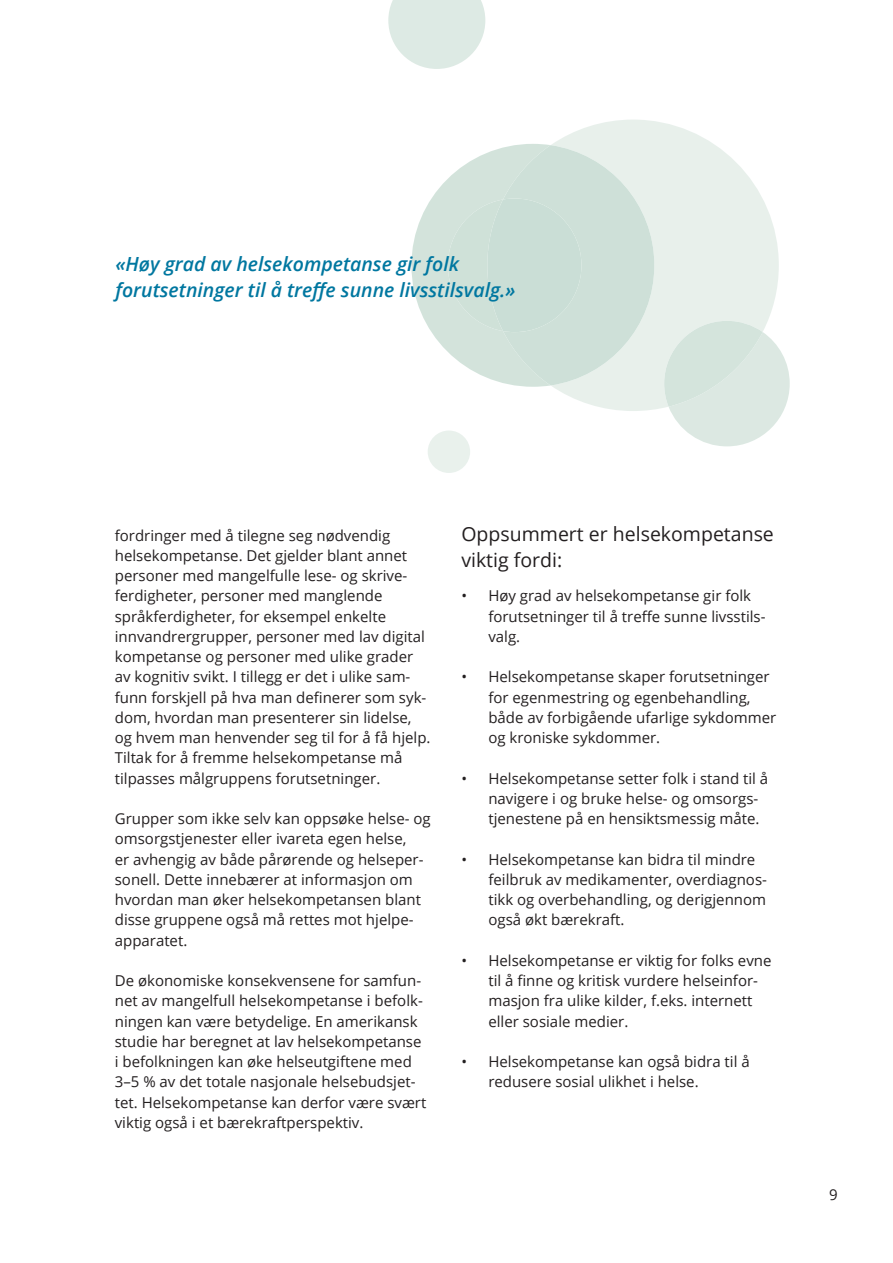
<style>
.page{position:relative;width:893px;height:1263px;background:#fff}
.page>*{position:absolute;margin:0;border:0;box-sizing:border-box;transform-origin:0 0}
.t1{font:italic 600 19.5px/25.5px "Open Sans";color:#0077a0}
.faktabokstittel{font:19.5px/25.5px "Open Sans";color:#231f20}
.brødtekst{font:15px/20.2px "Open Sans";color:#231f20}
</style>
<div class="page">
<svg style="left:388px;top:0;width:97px;height:69px"></svg>
<div style="left:428px;top:430px;width:42px;height:43px;background:#e9f1ec;border-radius:50%"></div>
<svg style="left:553px;top:120px;width:226px;height:291px;fill:#e8f0eb"></svg>
<svg style="left:664px;top:321px;width:126px;height:125px;background:#dfeae4"></svg>
<svg style="left:411px;top:144px;width:243px;height:243px;background:#d6e5de"></svg>
<h1 class="t1" style="left:115px;top:251px;width:402px">«Høy grad av helsekompetanse gir folk forutsetninger til å treffe sunne livsstilsvalg.»</h1>
<h1 class="t1" style="left:429px;top:276px;width:2px">---</h1>
<p class="brødtekst" style="left:115px;top:525px;width:317px">fordringer med å tilegne seg nødvendig helsekompetanse. Det gjelder blant annet personer med mangelfulle lese- og skrive&shy;ferdigheter, personer med manglende språkferdigheter, for eksempel enkelte innvandrergrupper, personer med lav digital kompetanse og personer med ulike grader av kognitiv svikt. I tillegg er det i ulike sam&shy;funn forskjell på hva man definerer som syk&shy;dom, hvordan man presenterer sin lidelse, og hvem man henvender seg til for å få hjelp.<br>Tiltak for å fremme helsekompetanse må tilpasses målgruppens forutsetninger.</p>
<p class="brødtekst" style="left:115px;top:808px;width:317px">Grupper som ikke selv kan oppsøke helse- og omsorgstjenester eller ivareta egen helse,<br>er avhengig av både pårørende og helseper&shy;sonell. Dette innebærer at informasjon om hvordan man øker helsekompetansen blant disse gruppene også må rettes mot hjelpe&shy;apparatet.</p>
<p class="brødtekst" style="left:115px;top:970px;width:313px">De økonomiske konsekvensene for samfun&shy;net av mangelfull helsekompetanse i befolk&shy;ningen kan være betydelige. En amerikansk studie har beregnet at lav helsekompetanse i befolkningen kan øke helseutgiftene med 3–5 % av det totale nasjonale helsebudsjet&shy;tet. Helsekompetanse kan derfor være svært viktig også i et bærekraftperspektiv.</p>
<h6 class="faktabokstittel" style="left:461px;top:521px;width:314px">Oppsummert er helsekompetanse viktig fordi:</h6>
<p class="brødtekst" style="left:488px;top:585px;width:279px;text-indent:-27px">• Høy grad av helsekompetanse gir folk forutsetninger til å treffe sunne livsstils&shy;valg.</p>
<p class="brødtekst" style="left:488px;top:666px;width:289px;text-indent:-27px">• Helsekompetanse skaper forutsetninger for egenmestring og egenbehandling, både av forbigående ufarlige sykdommer og kroniske sykdommer.</p>
<p class="brødtekst" style="left:488px;top:768px;width:281px;text-indent:-27px">• Helsekompetanse setter folk i stand til å navigere i og bruke helse- og omsorgs&shy;tjenestene på en hensiktsmessig måte.</p>
<p class="brødtekst" style="left:488px;top:849px;width:280px;text-indent:-27px">• Helsekompetanse kan bidra til mindre feilbruk av medikamenter, overdiagnos&shy;tikk og overbehandling, og derigjennom også økt bærekraft.</p>
<p class="brødtekst" style="left:488px;top:950px;width:285px;text-indent:-27px">• Helsekompetanse er viktig for folks evne til å finne og kritisk vurdere helseinfor&shy;masjon fra ulike kilder, f.eks. internett eller sosiale medier.</p>
<p class="brødtekst" style="left:488px;top:1051px;width:263px;text-indent:-27px">• Helsekompetanse kan også bidra til å redusere sosial ulikhet i helse.</p>
<p class="brødtekst" style="left:829px;top:1184px;width:10px">9</p>
</div>
